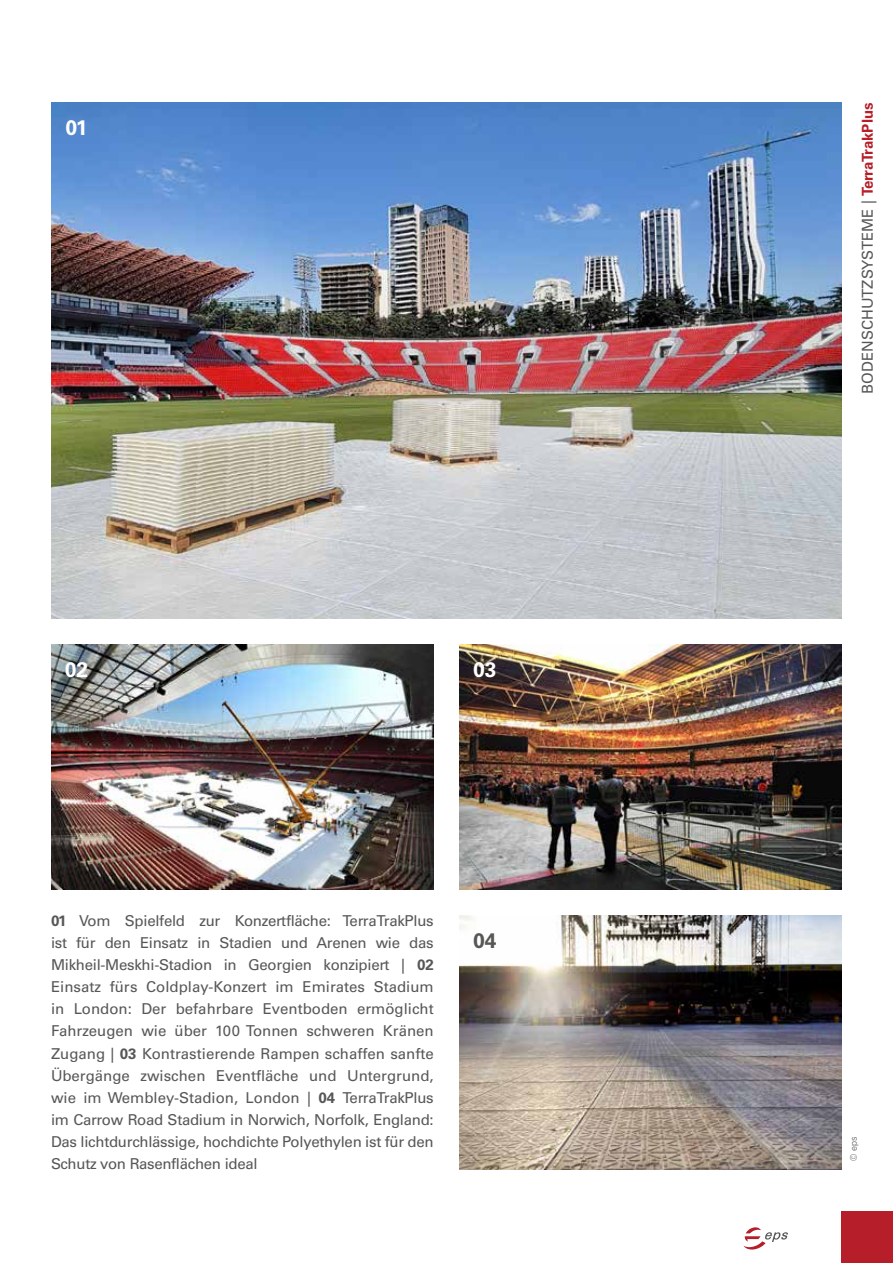
<style>
.page{position:relative;width:893px;height:1263px;background:#fff}
.page>*{position:absolute;margin:0;border:0;box-sizing:border-box;transform-origin:0 0}
.t1{font:700 21px "Univers LTCYR 65";color:#fff}
.t2{font:700 21px "Univers LTCYR 65";color:#575756}
.t3{font:15px/22px "Univers LTCYR 55 Roman";letter-spacing:-.02em;color:#575756;text-align:justify}
.t4{font:15px "Univers LTCYR 55 Roman";color:#575756}
.t5{font:300 9px "Univers LTCYR 45";color:#575756}
.s1{font-family:"Univers LTCYR 65";font-weight:700}
.s2{font-family:"Univers LTCYR 65";font-weight:700;color:#b61f29}
</style>
<div class="page">
<img style="left:51px;top:644px;width:383px;height:246px">
<img style="left:459px;top:915px;width:383px;height:254px">
<img style="left:459px;top:644px;width:383px;height:246px">
<img style="left:51px;top:102px;width:791px;height:517px">
<svg style="left:743px;top:1227px;width:45px;height:22px"></svg>
<div style="left:842px;top:1212px;width:51px;height:51px;background:#b61f29"></div>
<h1 class="t1" style="left:65px;top:113px;width:24px">01</h1>
<h1 class="t1" style="left:65px;top:655px;width:25px">02</h1>
<h1 class="t1" style="left:473px;top:655px;width:25px">03</h1>
<p class="t3" style="left:51px;top:909px;width:384px"><span class="s1">01</span> Vom Spielfeld zur Konzertfläche: TerraTrakPlus ist für den Einsatz in Stadien und Arenen wie das Mikheil-Meskhi-Stadion in Georgien konzipiert | <span class="s1">02<br></span>Einsatz fürs Coldplay-Konzert im Emirates Stadium in London: Der befahrbare Eventboden ermöglicht Fahrzeugen wie über 100 Tonnen schweren Kränen Zugang | <span class="s1">03</span> Kontrastierende Rampen schaffen sanfte Übergänge zwischen Eventfläche und Untergrund, wie im Wembley-Stadion, London | <span class="s1">04</span> TerraTrakPlus im Carrow Road Stadium in Norwich, Norfolk, England:<br>Das lichtdurchlässige, hochdichte Polyethylen ist für den Schutz von Rasenflächen ideal</p>
<h1 class="t2" style="left:473px;top:926px;width:25px">04</h1>
<p class="t4" style="left:857px;top:394px;width:292px;rotate:-90deg">BODENSCHUTZSYSTEME | <span class="s2">TerraTrakPlus</span></p>
<p class="t5" style="left:848px;top:1161px;width:26px;rotate:-90deg">© eps</p>
</div>
